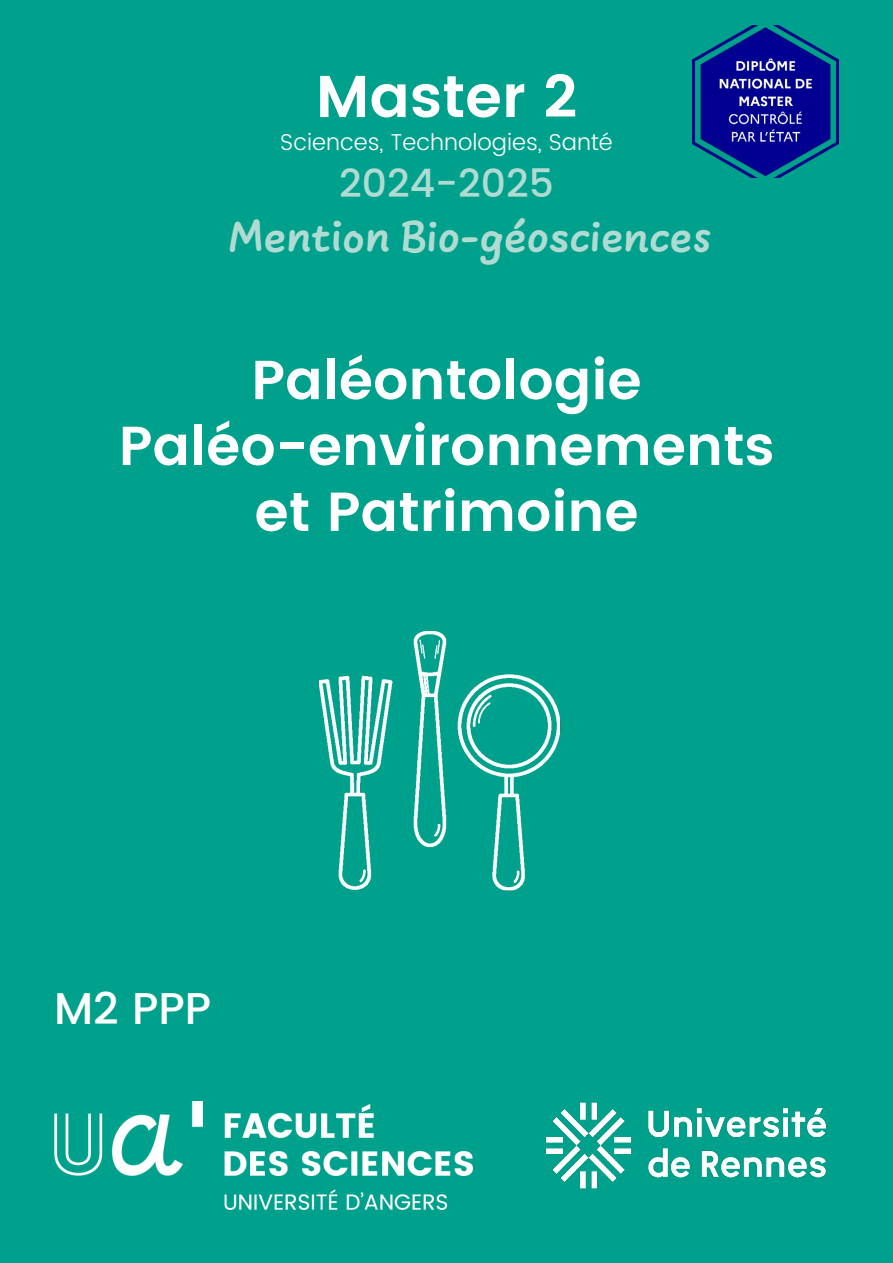
<style>
.page{position:relative;width:893px;height:1263px;background:#00a18c}
.page>*{position:absolute;margin:0;border:0;box-sizing:border-box;transform-origin:0 0}
.t1{font:600 58.95px "UA Poppins Texte";color:#fff}
.t2{font:600 54.9px/65.8px "UA Poppins Texte";color:#fff;text-align:center}
.t3{font:700 48.15px "Uberhand Text Pro";color:#b0dbd2}
.t4{font:500 44.4px "UA Poppins Texte";color:#fff}
.t5{font:500 39.3px "UA Poppins Texte";color:#b0dbd2}
.t6{font:300 22.95px "UA Poppins Texte";color:#fff}
</style>
<div class="page">
<img style="left:55px;top:1101px;width:417px;height:108px">
<img style="left:318px;top:631px;width:243px;height:260px">
<img style="left:545px;top:1102px;width:282px;height:87px">
<img style="left:693px;top:26px;width:146px;height:152px">
<p class="t1" style="left:316px;top:52px;width:263px">Master 2</p>
<p class="t6" style="left:280px;top:125px;width:334px">Sciences, Technologies, Santé</p>
<p class="t5" style="left:339px;top:154px;width:216px">2024-2025</p>
<p class="t3" style="left:228px;top:201px;width:486px">Mention Bio-géosciences</p>
<p class="t2" style="left:119px;top:344px;width:657px">Paléontologie<br>Paléo-environnements et Patrimoine</p>
<p class="t4" style="left:54px;top:976px;width:159px">M2 PPP</p>
</div>
